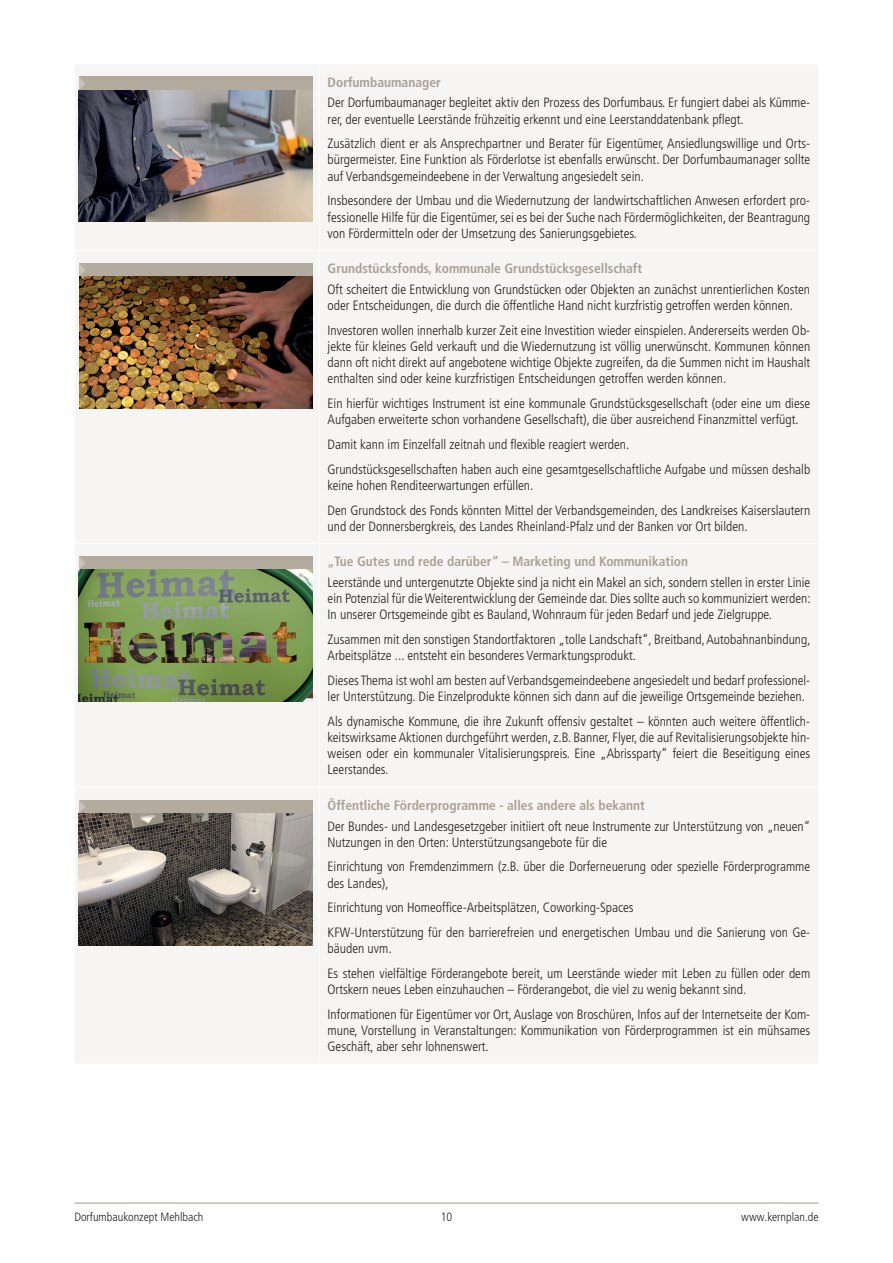
<style>
.page{position:relative;width:893px;height:1263px;background:#fff}
.page>*{position:absolute;margin:0;border:0;box-sizing:border-box;transform-origin:0 0}
.t1{font:300 condensed 13.5px/16.2px "Frutiger LT Pro";color:#231f20}
.t2{font:700 condensed 13.5px "Frutiger LT Pro";color:#aaa193}
.t3{font:300 condensed 12px "Frutiger LT Pro";color:#231f20}
</style>
<div class="page">
<hr style="left:74px;top:1203px;width:745px;height:1px;background:#a1988a">
<div style="left:76px;top:65px;width:742px;height:998px;background:#f6f5f4"></div>
<hr style="left:319px;top:64px;width:1px;height:186px;background:#fff">
<hr style="left:74px;top:250px;width:245px;height:1px;background:#fff">
<hr style="left:319px;top:250px;width:500px;height:1px;background:#fff">
<hr style="left:319px;top:251px;width:1px;height:292px;background:#fff">
<hr style="left:74px;top:543px;width:245px;height:1px;background:#fff">
<hr style="left:74px;top:787px;width:245px;height:1px;background:#fff">
<hr style="left:319px;top:543px;width:500px;height:1px;background:#fff">
<hr style="left:319px;top:787px;width:500px;height:1px;background:#fff">
<hr style="left:319px;top:544px;width:1px;height:243px;background:#fff">
<hr style="left:319px;top:787px;width:1px;height:277px;background:#fff">
<div style="left:79px;top:77px;width:234px;height:13px;background:#b3ab9e"></div>
<svg style="left:79px;top:77px;width:6px;height:13px"></svg>
<img style="left:79px;top:90px;width:234px;height:132px">
<div style="left:79px;top:263px;width:234px;height:14px;background:#b3ab9e"></div>
<svg style="left:79px;top:264px;width:7px;height:13px"></svg>
<img style="left:79px;top:277px;width:234px;height:131px">
<div style="left:79px;top:556px;width:234px;height:14px;background:#b3ab9e"></div>
<svg style="left:79px;top:557px;width:7px;height:13px"></svg>
<img style="left:79px;top:570px;width:234px;height:131px">
<div style="left:79px;top:800px;width:234px;height:13px;background:#b3ab9e"></div>
<svg style="left:79px;top:800px;width:6px;height:13px"></svg>
<img style="left:79px;top:813px;width:234px;height:132px">
<p class="t2" style="left:328px;top:74px;width:115px">Dorfumbaumanager</p>
<p class="t1" style="left:328px;top:95px;width:484px">Der Dorfumbaumanager begleitet aktiv den Prozess des Dorfumbaus. Er fungiert dabei als Kümme&shy;rer, der eventuelle Leerstände frühzeitig erkennt und eine Leerstanddatenbank pflegt.</p>
<p class="t1" style="left:328px;top:136px;width:484px;text-align:justify">Zusätzlich dient er als Ansprechpartner und Berater für Eigentümer, Ansiedlungswillige und Orts&shy;bürgermeister. Eine Funktion als Förderlotse ist ebenfalls erwünscht. Der Dorfumbaumanager sollte auf Verbandsgemeindeebene in der Verwaltung angesiedelt sein.</p>
<p class="t1" style="left:328px;top:193px;width:484px;text-align:justify">Insbesondere der Umbau und die Wiedernutzung der landwirtschaftlichen Anwesen erfordert pro&shy;fessionelle Hilfe für die Eigentümer, sei es bei der Suche nach Fördermöglichkeiten, der Beantragung von Fördermitteln oder der Umsetzung des Sanierungsgebietes.</p>
<p class="t2" style="left:328px;top:261px;width:316px">Grundstücksfonds, kommunale Grundstücksgesellschaft</p>
<p class="t1" style="left:328px;top:281px;width:484px">Oft scheitert die Entwicklung von Grundstücken oder Objekten an zunächst unrentierlichen Kosten oder Entscheidungen, die durch die öffentliche Hand nicht kurzfristig getroffen werden können.</p>
<p class="t1" style="left:328px;top:322px;width:484px;text-align:justify">Investoren wollen innerhalb kurzer Zeit eine Investition wieder einspielen. Andererseits werden Ob&shy;jekte für kleines Geld verkauft und die Wiedernutzung ist völlig unerwünscht. Kommunen können dann oft nicht direkt auf angebotene wichtige Objekte zugreifen, da die Summen nicht im Haushalt enthalten sind oder keine kurzfristigen Entscheidungen getroffen werden können.</p>
<p class="t1" style="left:328px;top:395px;width:484px">Ein hierfür wichtiges Instrument ist eine kommunale Grundstücksgesellschaft (oder eine um diese<br>Aufgaben erweiterte schon vorhandene Gesellschaft), die über ausreichend Finanzmittel verfügt.</p>
<p class="t1" style="left:328px;top:432px;width:484px;line-height:24.8px">Damit kann im Einzelfall zeitnah und flexible reagiert werden.<br>Grundstücksgesellschaften haben auch eine gesamtgesellschaftliche Aufgabe und müssen deshalb</p>
<p class="t1" style="left:328px;top:473px;width:484px;line-height:24.8px">keine hohen Renditeerwartungen erfüllen.<br>Den Grundstock des Fonds könnten Mittel der Verbandsgemeinden, des Landkreises Kaiserslautern</p>
<p class="t1" style="left:328px;top:518px;width:421px">und der Donnersbergkreis, des Landes Rheinland-Pfalz und der Banken vor Ort bilden.</p>
<p class="t2" style="left:328px;top:554px;width:362px">„Tue Gutes und rede darüber“ – Marketing und Kommunikation</p>
<p class="t1" style="left:328px;top:574px;width:485px;text-align:justify">Leerstände und untergenutzte Objekte sind ja nicht ein Makel an sich, sondern stellen in erster Linie ein Potenzial für die Weiterentwicklung der Gemeinde dar. Dies sollte auch so kommuniziert werden:<br>In unserer Ortsgemeinde gibt es Bauland, Wohnraum für jeden Bedarf und jede Zielgruppe.</p>
<p class="t1" style="left:328px;top:631px;width:485px">Zusammen mit den sonstigen Standortfaktoren „tolle Landschaft“, Breitband, Autobahnanbindung,<br>Arbeitsplätze ... entsteht ein besonderes Vermarktungsprodukt.</p>
<p class="t1" style="left:328px;top:672px;width:484px">Dieses Thema ist wohl am besten auf Verbandsgemeindeebene angesiedelt und bedarf professionel&shy;ler Unterstützung. Die Einzelprodukte können sich dann auf die jeweilige Ortsgemeinde beziehen.</p>
<p class="t1" style="left:328px;top:713px;width:484px;text-align:justify">Als dynamische Kommune, die ihre Zukunft offensiv gestaltet – könnten auch weitere öffentlich&shy;keitswirksame Aktionen durchgeführt werden, z.B. Banner, Flyer, die auf Revitalisierungsobjekte hin&shy;weisen oder ein kommunaler Vitalisierungspreis. Eine „Abrissparty“ feiert die Beseitigung eines Leerstandes.</p>
<p class="t2" style="left:328px;top:797px;width:319px">Öffentliche Förderprogramme - alles andere als bekannt</p>
<p class="t1" style="left:328px;top:818px;width:484px">Der Bundes- und Landesgesetzgeber initiiert oft neue Instrumente zur Unterstützung von „neuen“<br>Nutzungen in den Orten: Unterstützungsangebote für die</p>
<p class="t1" style="left:328px;top:859px;width:484px">Einrichtung von Fremdenzimmern (z.B. über die Dorferneuerung oder spezielle Förderprogramme des Landes),</p>
<p class="t1" style="left:328px;top:895px;width:484px;line-height:24.8px">Einrichtung von Homeoffice-Arbeitsplätzen, Coworking-Spaces<br>KFW-Unterstützung für den barrierefreien und energetischen Umbau und die Sanierung von Ge-</p>
<p class="t1" style="left:328px;top:936px;width:484px;line-height:24.8px">bäuden uvm.<br>Es stehen vielfältige Förderangebote bereit, um Leerstände wieder mit Leben zu füllen oder dem</p>
<p class="t1" style="left:328px;top:977px;width:484px;line-height:24.8px">Ortskern neues Leben einzuhauchen – Förderangebot, die viel zu wenig bekannt sind.<br>Informationen für Eigentümer vor Ort, Auslage von Broschüren, Infos auf der Internetseite der Kom-</p>
<p class="t1" style="left:328px;top:1022px;width:484px">mune, Vorstellung in Veranstaltungen: Kommunikation von Förderprogrammen ist ein mühsames<br>Geschäft, aber sehr lohnenswert.</p>
<p class="t3" style="left:74px;top:1210px;width:131px">Dorfumbaukonzept Mehlbach</p>
<p class="t3" style="left:441px;top:1210px;width:13px">10</p>
<p class="t3" style="left:741px;top:1210px;width:79px">www.kernplan.de</p>
</div>
